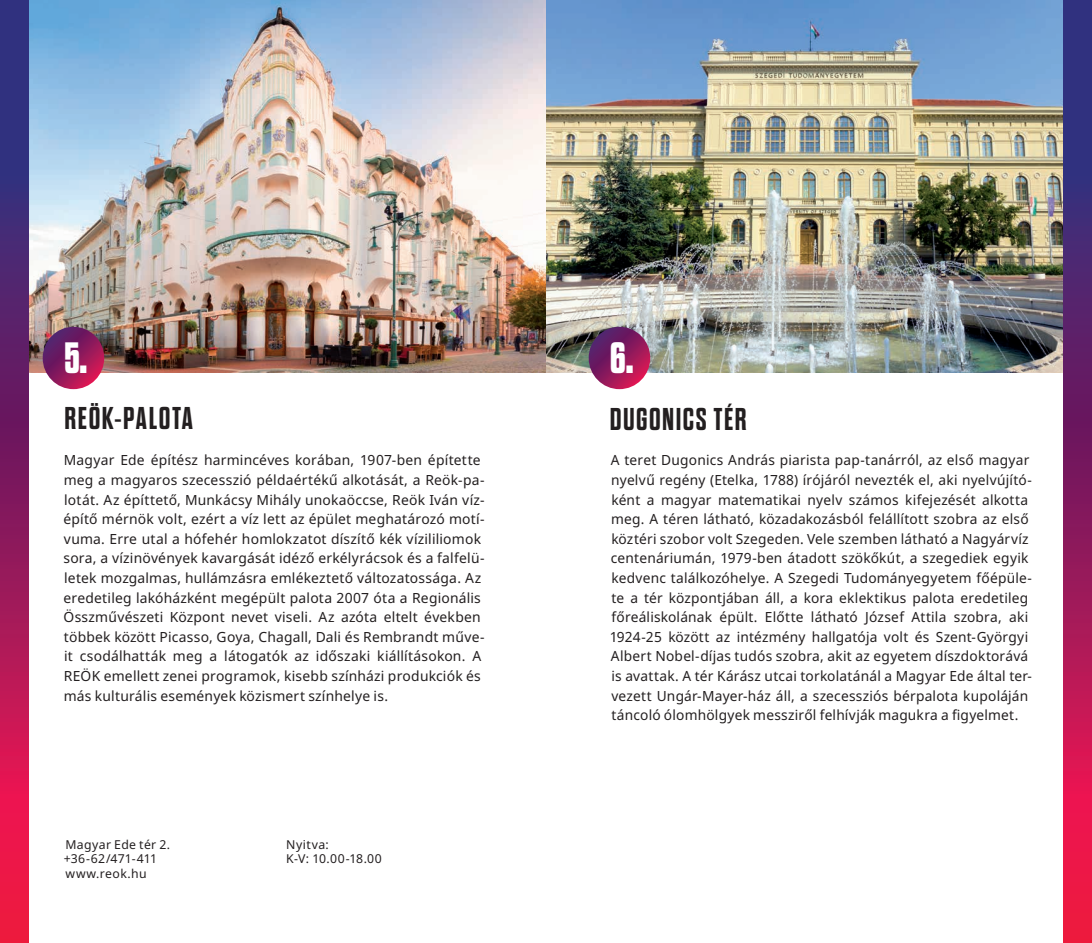
<style>
.page{position:relative;width:1092px;height:943px;background:#fff}
.page>*{position:absolute;margin:0;border:0;box-sizing:border-box;transform-origin:0 0}
.t1{font:700 expanded 43.75px "Dharma Gothic E";color:#fff}
.t2{font:700 31.5px "Dharma Gothic E";letter-spacing:.05em;color:#231f20}
.t3{font:14px/19.6px "Noto Sans";letter-spacing:.015em;color:#231f20}
.t4{font:12.25px/14.7px "Noto Sans";letter-spacing:.03em;color:#231f20}
</style>
<div class="page">
<img style="left:28px;top:0;width:1035px;height:372px">
<svg style="left:43px;top:327px;width:61px;height:62px"></svg>
<svg style="left:588px;top:327px;width:62px;height:62px"></svg>
<svg style="left:0;top:0;width:28px;height:943px"></svg>
<svg style="left:1063px;top:0;width:28px;height:943px"></svg>
<h1 class="t1" style="left:64px;top:335px;width:25px">5.</h1>
<h1 class="t1" style="left:610px;top:335px;width:25px">6.</h1>
<h2 class="t2" style="left:64px;top:402px;width:130px">REÖK-PALOTA</h2>
<h2 class="t2" style="left:609px;top:403px;width:138px">DUGONICS TÉR</h2>
<p class="t3" style="left:609px;top:451px;width:424px">A teret Dugonics András piarista pap-tanárról, az első magyar nyelvű regény (Etelka, 1788) írójáról nevezték el, aki nyelvújító&shy;ként a magyar matematikai nyelv számos kifejezését alkotta meg. A téren látható, közadakozásból felállított szobra az első köztéri szobor volt Szegeden. Vele szemben látható a Nagyárvíz centenáriumán, 1979-ben átadott szökőkút, a szegediek egyik kedvenc találkozóhelye. A Szegedi Tudományegyetem főépüle&shy;te a tér központjában áll, a kora eklektikus palota eredetileg főreáliskolának épült. Előtte látható József Attila szobra, aki 1924-25 között az intézmény hallgatója volt és Szent-Györgyi Albert Nobel-díjas tudós szobra, akit az egyetem díszdoktorává is avattak. A tér Kárász utcai torkolatánál a Magyar Ede által ter&shy;vezett Ungár-Mayer-ház áll, a szecessziós bérpalota kupoláján táncoló ólomhölgyek messziről felhívják magukra a figyelmet.</p>
<p class="t3" style="left:63px;top:451px;width:422px">Magyar Ede építész harmincéves korában, 1907-ben építette meg a magyaros szecesszió példaértékű alkotását, a Reök-pa&shy;lotát. Az építtető, Munkácsy Mihály unokaöccse, Reök Iván víz&shy;építő mérnök volt, ezért a víz lett az épület meghatározó motí&shy;vuma. Erre utal a hófehér homlokzatot díszítő kék vízililiomok sora, a vízinövények kavargását idéző erkélyrácsok és a falfelü&shy;letek mozgalmas, hullámzásra emlékeztető változatossága. Az eredetileg lakóházként megépült palota 2007 óta a Regionális Összművészeti Központ nevet viseli. Az azóta eltelt években többek között Picasso, Goya, Chagall, Dali és Rembrandt műve&shy;it csodálhatták meg a látogatók az időszaki kiállításokon. A REÖK emellett zenei programok, kisebb színházi produkciók és más kulturális események közismert színhelye is.</p>
<p class="t4" style="left:64px;top:837px;width:108px">Magyar Ede tér 2. +36-62/471-411 www.reok.hu</p>
<p class="t4" style="left:286px;top:837px;width:97px">Nyitva:<br>K-V: 10.00-18.00</p>
</div>
